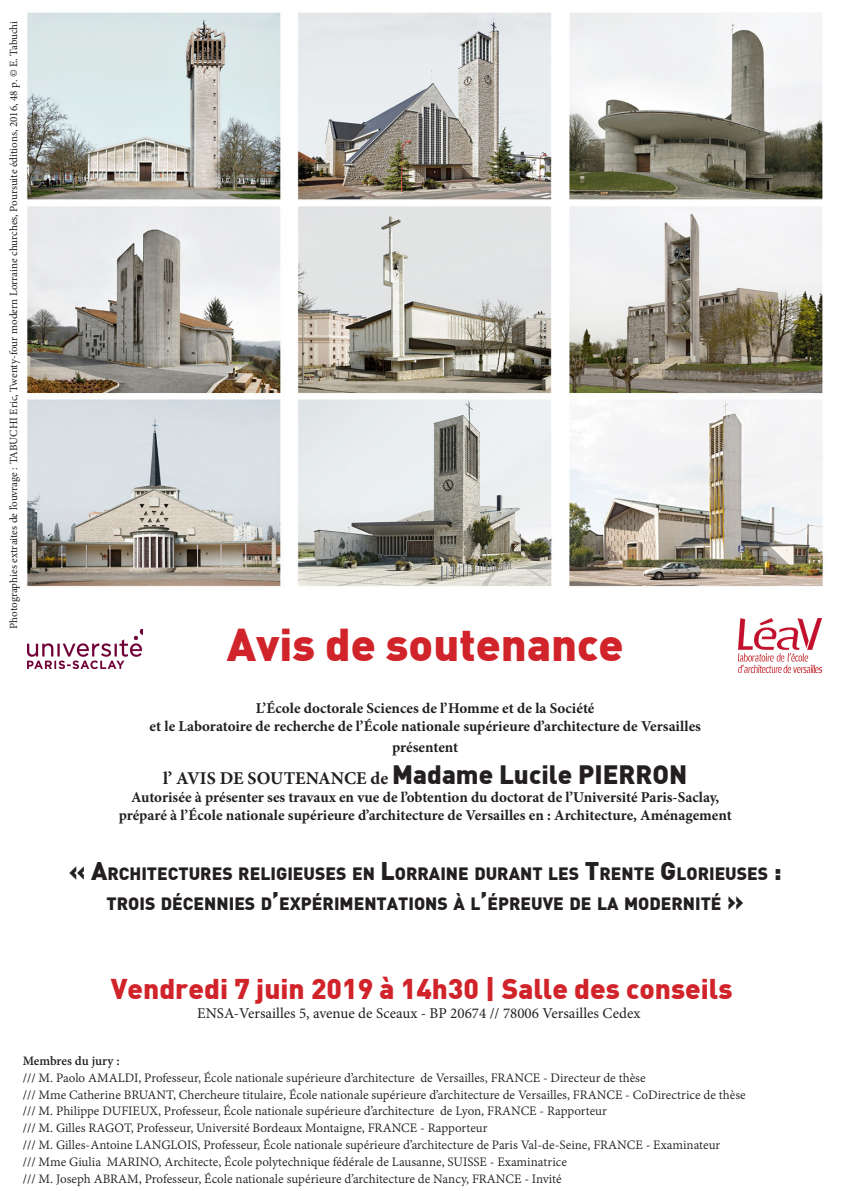
<style>
.page{position:relative;width:842px;height:1191px;background:#fff}
.page>*{position:absolute;margin:0;border:0;box-sizing:border-box;transform-origin:0 0}
.t1{font:900 45px "DIN";color:#d1232a}
.t2{font:900 28px "DIN";color:#d1232a}
.t3{font:700 18px "Minion Pro";color:#231f20}
.t4{font:900 17.5px "DIN";color:#231f20}
.t5{font:700 15px "Minion Pro";color:#231f20}
.t6{font:15px "Minion Pro";color:#231f20}
.t7{font:14px "Adobe Devanagari";color:#231f20}
.t8{font:700 14px "Adobe Devanagari";letter-spacing:-.005em;color:#231f20}
.t9{font:11px "Minion Pro";color:#231f20}
.s1{font-family:"DIN";font-weight:900;font-size:26px}
.s2{font-size:25px}
</style>
<div class="page">
<img style="left:26px;top:12px;width:797px;height:575px">
<img style="left:28px;top:629px;width:114px;height:39px">
<img style="left:738px;top:618px;width:83px;height:54px">
<p class="t9" style="left:6px;top:629px;width:609px;rotate:-90deg">Photographies extraites de l’ouvrage : TABUCHI Eric, Twenty-four modern Lorraine churches, Poursuite éditions, 2016, 48 p. © E. Tabuchi</p>
<p class="t1" style="left:227px;top:614px;width:398px">Avis de soutenance</p>
<p class="t5" style="left:256px;top:697px;width:340px">L’École doctorale Sciences de l’Homme et de la Société</p>
<p class="t5" style="left:149px;top:715px;width:553px">et le Laboratoire de recherche de l’École nationale supérieure d’architecture de Versailles</p>
<p class="t5" style="left:392px;top:737px;width:68px">présentent</p>
<p class="t3" style="left:163px;top:765px;width:525px">l’ AVIS DE SOUTENANCE de <span class="s1">Madame Lucile PIERRON</span></p>
<p class="t5" style="left:131px;top:786px;width:590px">Autorisée à présenter ses travaux en vue de l’obtention du doctorat de l’Université Paris-Saclay,</p>
<p class="t5" style="left:119px;top:804px;width:615px">préparé à l’École nationale supérieure d’architecture de Versailles en : Architecture, Aménagement</p>
<p class="t4" style="left:69px;top:861px;width:714px"><span class="s2">« A</span>RCHITECTURES RELIGIEUSES EN <span class="s2">L</span>ORRAINE DURANT LES <span class="s2">T</span>RENTE <span class="s2">G</span>LORIEUSES <span class="s2">:</span></p>
<p class="t4" style="left:107px;top:891px;width:639px">TROIS DÉCENNIES D<span class="s2">’</span>EXPÉRIMENTATIONS À L<span class="s2">’</span>ÉPREUVE DE LA MODERNITÉ <span class="s2">»</span></p>
<p class="t2" style="left:111px;top:969px;width:623px">Vendredi 7 juin 2019 à 14h30 | Salle des conseils</p>
<p class="t6" style="left:197px;top:1003px;width:445px">ENSA-Versailles 5, avenue de Sceaux - BP 20674 // 78006 Versailles Cedex</p>
<p class="t8" style="left:23px;top:1052px;width:98px">Membres du jury :</p>
<p class="t7" style="left:23px;top:1069px;width:624px">/// M. Paolo AMALDI, Professeur, École nationale supérieure d’architecture de Versailles, FRANCE - Directeur de thèse</p>
<p class="t7" style="left:23px;top:1086px;width:725px">/// Mme Catherine BRUANT, Chercheure titulaire, École nationale supérieure d’architecture de Versailles, FRANCE - CoDirectrice de thèse</p>
<p class="t7" style="left:23px;top:1103px;width:586px">/// M. Philippe DUFIEUX, Professeur, École nationale supérieure d’architecture de Lyon, FRANCE - Rapporteur</p>
<p class="t7" style="left:23px;top:1120px;width:466px">/// M. Gilles RAGOT, Professeur, Université Bordeaux Montaigne, FRANCE - Rapporteur</p>
<p class="t7" style="left:23px;top:1136px;width:699px">/// M. Gilles-Antoine LANGLOIS, Professeur, École nationale supérieure d’architecture de Paris Val-de-Seine, FRANCE - Examinateur</p>
<p class="t7" style="left:23px;top:1153px;width:546px">/// Mme Giulia MARINO, Architecte, École polytechnique fédérale de Lausanne, SUISSE - Examinatrice</p>
<p class="t7" style="left:23px;top:1170px;width:541px">/// M. Joseph ABRAM, Professeur, École nationale supérieure d’architecture de Nancy, FRANCE - Invité</p>
</div>
